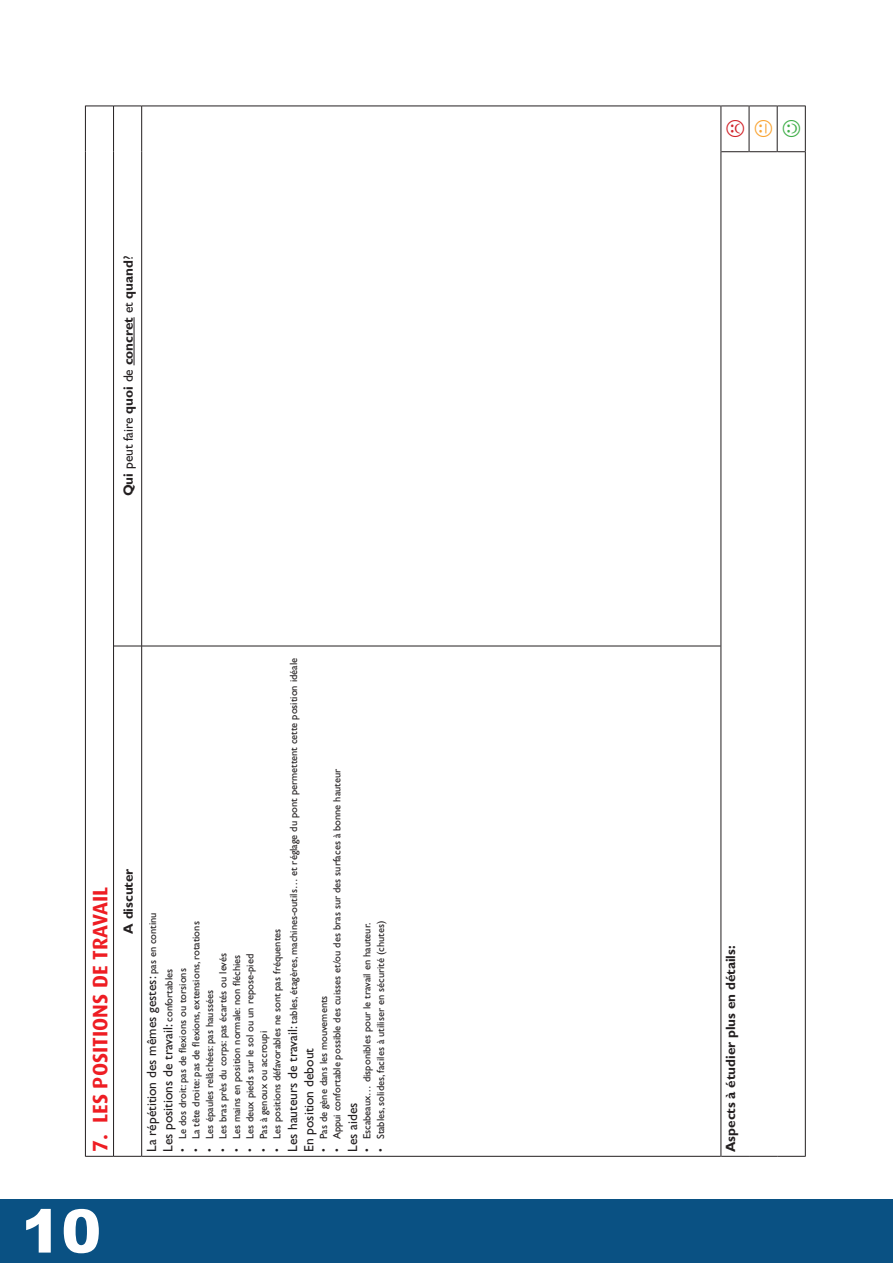
<style>
.page{position:relative;width:893px;height:1263px;background:#fff}
.page>*{position:absolute;margin:0;border:0;box-sizing:border-box;transform-origin:0 0}
.t1{font:900 60px "Arial";color:#fff}
.t2{font:700 21px "Dax";color:#ee1d23}
.t3{font:13.5px/16.5px "Gill Sans";color:#231f20}
.t4{font:700 13.5px "Gill Sans";color:#231f20}
.t5{font:10.5px/13.5px "Gill Sans";color:#231f20}
.s1{font-weight:400}
.s2{font-size:13.5px}
.s3{font-size:10.5px}
</style>
<div class="page">
<div style="left:0;top:1199px;width:893px;height:64px;background:#0a5183"></div>
<hr style="left:85px;top:646px;width:1px;height:511px;background:#231f20">
<hr style="left:85px;top:152px;width:1px;height:494px;background:#231f20">
<hr style="left:85px;top:106px;width:1px;height:46px;background:#231f20">
<hr style="left:113px;top:646px;width:1px;height:511px;background:#231f20">
<svg style="left:86px;top:1156px;width:55px;height:1px"></svg>
<hr style="left:113px;top:152px;width:1px;height:494px;background:#231f20">
<svg style="left:114px;top:646px;width:27px;height:1px"></svg>
<hr style="left:113px;top:106px;width:1px;height:46px;background:#231f20">
<svg style="left:86px;top:106px;width:55px;height:1px"></svg>
<hr style="left:141px;top:646px;width:1px;height:511px;background:#231f20">
<hr style="left:142px;top:1156px;width:579px;height:1px;background:#231f20">
<hr style="left:141px;top:152px;width:1px;height:494px;background:#231f20">
<hr style="left:142px;top:646px;width:579px;height:1px;background:#231f20">
<hr style="left:141px;top:106px;width:1px;height:46px;background:#231f20">
<hr style="left:142px;top:106px;width:579px;height:1px;background:#231f20">
<hr style="left:721px;top:646px;width:1px;height:511px;background:#231f20">
<hr style="left:721px;top:152px;width:1px;height:494px;background:#231f20">
<svg style="left:721px;top:1156px;width:84px;height:1px"></svg>
<hr style="left:805px;top:646px;width:1px;height:511px;background:#231f20">
<hr style="left:805px;top:152px;width:1px;height:494px;background:#231f20">
<hr style="left:721px;top:106px;width:1px;height:46px;background:#231f20">
<hr style="left:749px;top:106px;width:1px;height:46px;background:#231f20">
<hr style="left:777px;top:106px;width:1px;height:46px;background:#231f20">
<svg style="left:721px;top:151px;width:84px;height:1px"></svg>
<svg style="left:721px;top:106px;width:84px;height:1px"></svg>
<hr style="left:805px;top:106px;width:1px;height:46px;background:#231f20">
<hr style="left:134px;top:317px;width:1px;height:48px;background:#231f20">
<p class="t4" style="left:120px;top:496px;width:242px;rotate:-90deg">Qui <span class="s1">peut faire</span> quoi <span class="s1">de</span> concret <span class="s1">et</span> quand<span class="s1">?</span></p>
<h2 class="t2" style="left:88px;top:1152px;width:264px;rotate:-90deg">7. Les positions de travail</h2>
<p class="t4" style="left:120px;top:934px;width:67px;rotate:-90deg">A discuter</p>
<p class="t5" style="left:287px;top:1152px;width:496px;rotate:-90deg"><span class="s2">Les hauteurs de travail:</span> tables, étagères, machines-outils… et réglage du pont permettent cette position idéale</p>
<p class="t5" style="left:317px;top:1139px;width:372px;rotate:-90deg">Pas de gène dans les mouvements<br>Appui confortable possible des cuisses et/ou des bras sur des surfaces à bonne hauteur</p>
<p class="t3" style="left:143px;top:1152px;width:241px;rotate:-90deg">La répétition des mêmes gestes: <span class="s3">pas en continu<br></span>Les positions de travail: <span class="s3">confortables</span></p>
<p class="t5" style="left:176px;top:1139px;width:219px;rotate:-90deg">Le dos droit: pas de flexions ou torsions<br>La tête droite: pas de flexions, extensions, rotations Les épaules relâchées: pas haussées<br>Les bras près du corps: pas écartés ou levés<br>Les mains en position normale: non fléchies<br>Les deux pieds sur le sol ou un repose-pied<br>Pas à genoux ou accroupi<br>Les positions défavorables ne sont pas fréquentes</p>
<p class="t5" style="left:360px;top:1139px;width:220px;rotate:-90deg">Escabeaux… disponibles pour le travail en hauteur.<br>Stables, solides, faciles à utiliser en sécurité (chutes)</p>
<p class="t3" style="left:301px;top:1152px;width:105px;rotate:-90deg">En position debout</p>
<p class="t3" style="left:344px;top:1152px;width:51px;rotate:-90deg">Les aides</p>
<p class="t5" style="left:176px;top:1152px;width:5px;text-align:justify;rotate:-90deg">• • • • • • • •</p>
<p class="t5" style="left:317px;top:1152px;width:5px;rotate:-90deg">• •</p>
<p class="t5" style="left:360px;top:1152px;width:5px;rotate:-90deg">• •</p>
<h1 class="t1" style="left:21px;top:1198px;width:82px">10</h1>
<p class="t4" style="left:723px;top:1152px;width:208px;rotate:-90deg">Aspects à étudier plus en détails:</p>
</div>
